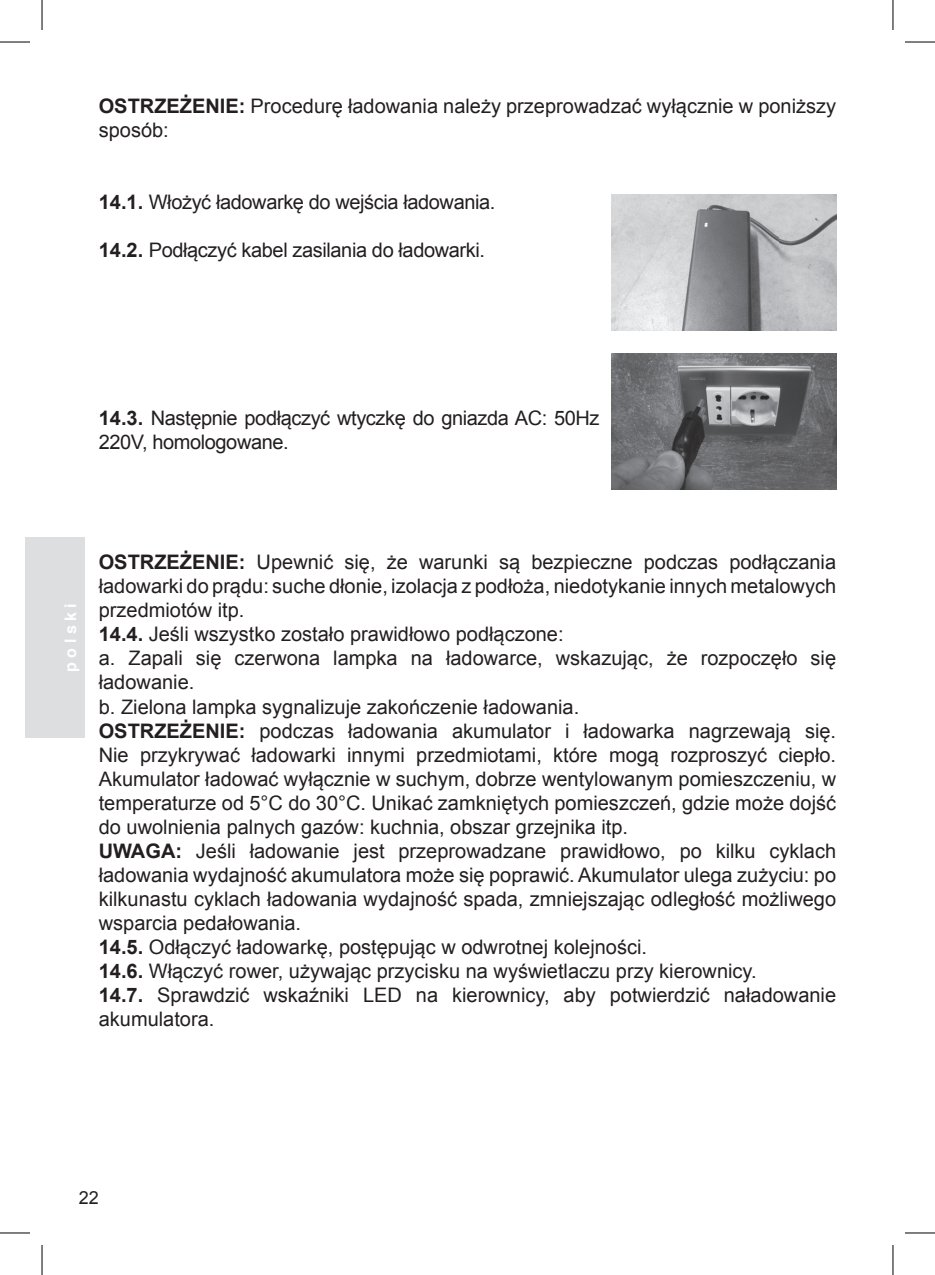
<style>
.page{position:relative;width:935px;height:1275px;background:#fff}
.page>*{position:absolute;margin:0;border:0;box-sizing:border-box;transform-origin:0 0}
.t1{font:20px/24px "Arial";color:#231f20}
.t2{font:20px/24px "Arial";letter-spacing:-.02em;color:#231f20}
.t3{font:18px "Arial";color:#231f20}
.t4{font:700 16px "Helvetica";color:#fff}
.s1{font-weight:700}
</style>
<div class="page">
<img style="left:611px;top:353px;width:225px;height:136px">
<img style="left:611px;top:195px;width:225px;height:136px">
<div style="left:25px;top:537px;width:60px;height:200px;background:#dddee0"></div>
<hr style="left:0;top:42px;width:30px;height:1px;background:#000">
<hr style="left:904px;top:42px;width:30px;height:1px;background:#000">
<hr style="left:0;top:1232px;width:30px;height:1px;background:#000">
<hr style="left:904px;top:1232px;width:30px;height:1px;background:#000">
<hr style="left:42px;top:0;width:1px;height:30px;background:#000">
<hr style="left:42px;top:1245px;width:1px;height:30px;background:#000">
<hr style="left:892px;top:0;width:1px;height:30px;background:#000">
<hr style="left:892px;top:1245px;width:1px;height:30px;background:#000">
<p class="t1" style="left:99px;top:94px;width:738px"><span class="s1">OSTRZEŻENIE:</span> Procedurę ładowania należy przeprowadzać wyłącznie w poniższy sposób:</p>
<p class="t2" style="left:99px;top:190px;width:398px"><span class="s1">14.1.</span> Włożyć ładowarkę do wejścia ładowania.</p>
<p class="t2" style="left:99px;top:238px;width:388px"><span class="s1">14.2.</span> Podłączyć kabel zasilania do ładowarki.</p>
<p class="t2" style="left:99px;top:406px;width:502px"><span class="s1">14.3.</span> Następnie podłączyć wtyczkę do gniazda AC: 50Hz<br>220V, homologowane.</p>
<p class="t4" style="left:57px;top:672px;width:70px;rotate:-90deg">p o l s k i</p>
<p class="t1" style="left:99px;top:550px;width:738px"><span class="s1">OSTRZEŻENIE:</span> Upewnić się, że warunki są bezpieczne podczas podłączania ładowarki do prądu: suche dłonie, izolacja z podłoża, niedotykanie innych metalowych przedmiotów itp.<br><span class="s1">14.4.</span> Jeśli wszystko zostało prawidłowo podłączone:<br>a. Zapali się czerwona lampka na ładowarce, wskazując, że rozpoczęło się ładowanie.<br>b. Zielona lampka sygnalizuje zakończenie ładowania.<br><span class="s1">OSTRZEŻENIE:</span> podczas ładowania akumulator i ładowarka nagrzewają się.<br>Nie przykrywać ładowarki innymi przedmiotami, które mogą rozproszyć ciepło.<br>Akumulator ładować wyłącznie w suchym, dobrze wentylowanym pomieszczeniu, w temperaturze od 5°C do 30°C. Unikać zamkniętych pomieszczeń, gdzie może dojść do uwolnienia palnych gazów: kuchnia, obszar grzejnika itp.<br><span class="s1">UWAGA:</span> Jeśli ładowanie jest przeprowadzane prawidłowo, po kilku cyklach ładowania wydajność akumulatora może się poprawić. Akumulator ulega zużyciu: po kilkunastu cyklach ładowania wydajność spada, zmniejszając odległość możliwego wsparcia pedałowania.<br><span class="s1">14.5.</span> Odłączyć ładowarkę, postępując w odwrotnej kolejności.<br><span class="s1">14.6.</span> Włączyć rower, używając przycisku na wyświetlaczu przy kierownicy.<br><span class="s1">14.7.</span> Sprawdzić wskaźniki LED na kierownicy, aby potwierdzić naładowanie akumulatora.</p>
<p class="t3" style="left:79px;top:1185px;width:22px">22</p>
</div>
